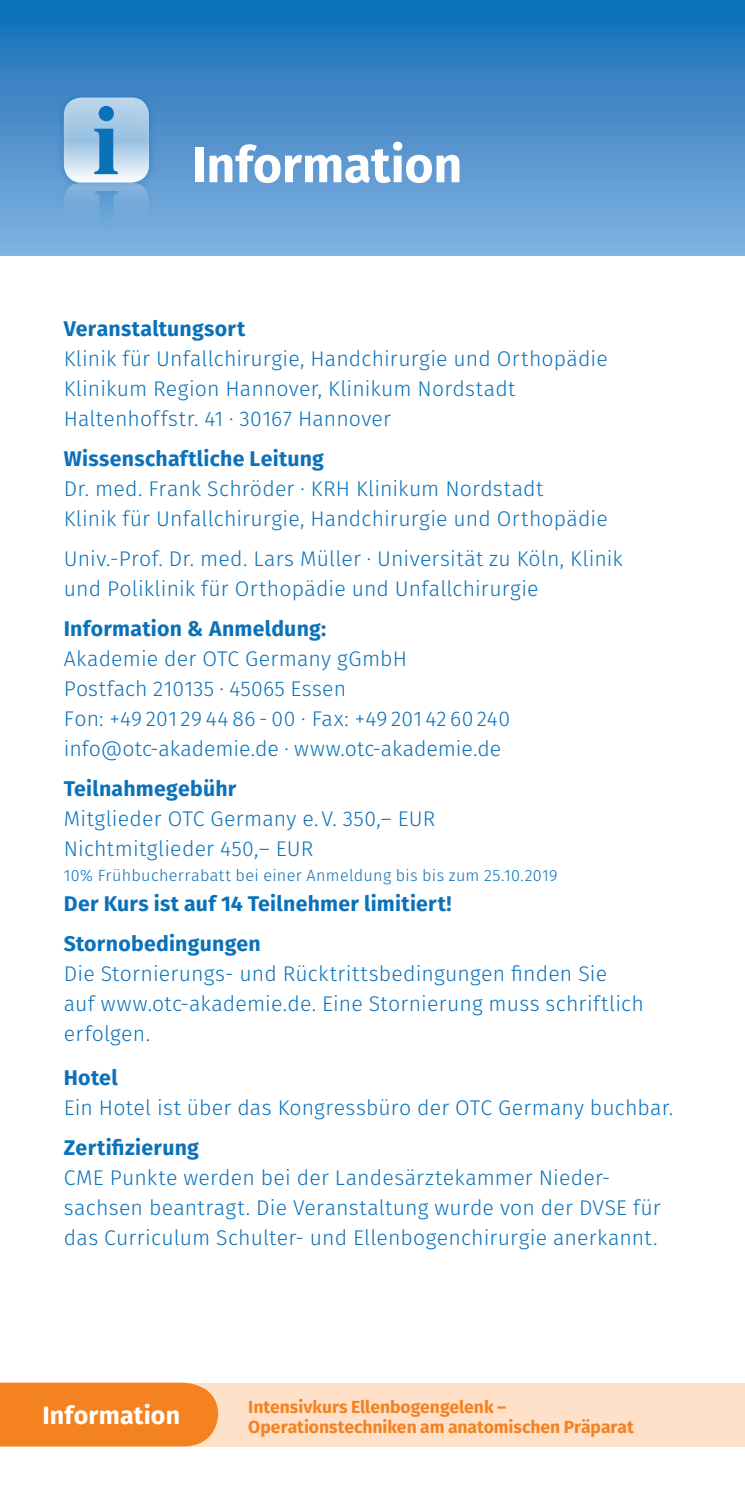
<style>
.page{position:relative;width:745px;height:1489px;background:#fff}
.page>*{position:absolute;margin:0;border:0;box-sizing:border-box;transform-origin:0 0}
.t1{font:700 50px "Fira Sans";letter-spacing:-.005em;color:#fff}
.t2{font:700 25px "Fira Sans";letter-spacing:.005em;color:#fff}
.t3{font:300 21.25px/30px "Fira Sans";letter-spacing:.01em;color:#0b72ba}
.t4{font:700 21.25px/40px "Fira Sans";letter-spacing:.01em;color:#0b72ba}
.t5{font:700 17.5px/20px "Fira Sans";color:#f58220}
.t6{font:300 16.25px "Fira Sans";letter-spacing:.02em;color:#0b72ba}
</style>
<div class="page">
<div style="left:0;top:0;width:744px;height:255px;background:linear-gradient(to bottom,#106db7,#85b2e0)"></div>
<div style="left:0;top:1382px;width:744px;height:64px;background:#fee1c8"></div>
<div style="left:0;top:1382px;width:218px;height:64px;background:#f58220"></div>
<div style="left:56px;top:175px;width:101px;height:100px;background:#0b72ba;opacity:.5"></div>
<svg style="left:64px;top:182px;width:85px;height:86px;fill:#78aedd"></svg>
<svg style="left:95px;top:191px;width:23px;height:68px;background:#77addc"></svg>
<div style="left:56px;top:90px;width:101px;height:100px;background:#0b72ba;opacity:.5"></div>
<svg style="left:64px;top:97px;width:85px;height:85px;background:#b9d4ea"></svg>
<svg style="left:94px;top:106px;width:24px;height:68px;background:#589dcf"></svg>
<h1 class="t1" style="left:192px;top:123px;width:271px">Information</h1>
<p class="t4" style="left:64px;top:307px;width:183px">Veranstaltungsort</p>
<p class="t3" style="left:64px;top:343px;width:545px">Klinik für Unfallchirurgie, Handchirurgie und Orthopädie<br>Klinikum Region Hannover, Klinikum Nordstadt<br>Haltenhoffstr. 41 · 30167 Hannover</p>
<p class="t4" style="left:64px;top:437px;width:261px">Wissenschaftliche Leitung</p>
<p class="t3" style="left:64px;top:473px;width:545px">Dr. med. Frank Schröder · KRH Klinikum Nordstadt<br>Klinik für Unfallchirurgie, Handchirurgie und Orthopädie</p>
<p class="t3" style="left:64px;top:543px;width:560px">Univ.-Prof. Dr. med. Lars Müller · Universität zu Köln, Klinik und Poliklinik für Orthopädie und Unfallchirurgie</p>
<p class="t4" style="left:64px;top:607px;width:264px">Information &amp; Anmeldung:</p>
<p class="t3" style="left:64px;top:643px;width:447px">Akademie der OTC Germany gGmbH<br>Postfach 210135 · 45065 Essen<br>Fon: +49 201 29 44 86 - 00 · Fax: +49 201 42 60 240 info@otc-akademie.de · www.otc-akademie.de</p>
<p class="t4" style="left:64px;top:766px;width:174px">Teilnahmegebühr</p>
<p class="t3" style="left:64px;top:803px;width:373px">Mitglieder OTC Germany e.V. 350,– EUR<br>Nichtmitglieder 450,– EUR</p>
<p class="t6" style="left:64px;top:863px;width:495px">10% Frühbucherrabatt bei einer Anmeldung bis bis zum 25.10.2019</p>
<p class="t4" style="left:64px;top:881px;width:389px">Der Kurs ist auf 14 Teilnehmer limitiert!<br>Stornobedingungen</p>
<p class="t3" style="left:64px;top:958px;width:581px">Die Stornierungs- und Rücktrittsbedingungen finden Sie<br>auf www.otc-akademie.de. Eine Stornierung muss schriftlich erfolgen.</p>
<p class="t4" style="left:64px;top:1056px;width:55px">Hotel</p>
<p class="t3" style="left:64px;top:1092px;width:610px">Ein Hotel ist über das Kongressbüro der OTC Germany buchbar.</p>
<p class="t4" style="left:64px;top:1125px;width:136px">Zertifizierung</p>
<p class="t3" style="left:64px;top:1162px;width:598px">CME Punkte werden bei der Landesärztekammer Nieder&shy;sachsen beantragt. Die Veranstaltung wurde von der DVSE für das Curriculum Schulter- und Ellenbogenchirurgie anerkannt.</p>
<p class="t2" style="left:43px;top:1394px;width:139px">Information</p>
<p class="t5" style="left:248px;top:1395px;width:387px">Intensivkurs Ellenbogengelenk –<br>Operationstechniken am anatomischen Präparat</p>
</div>
